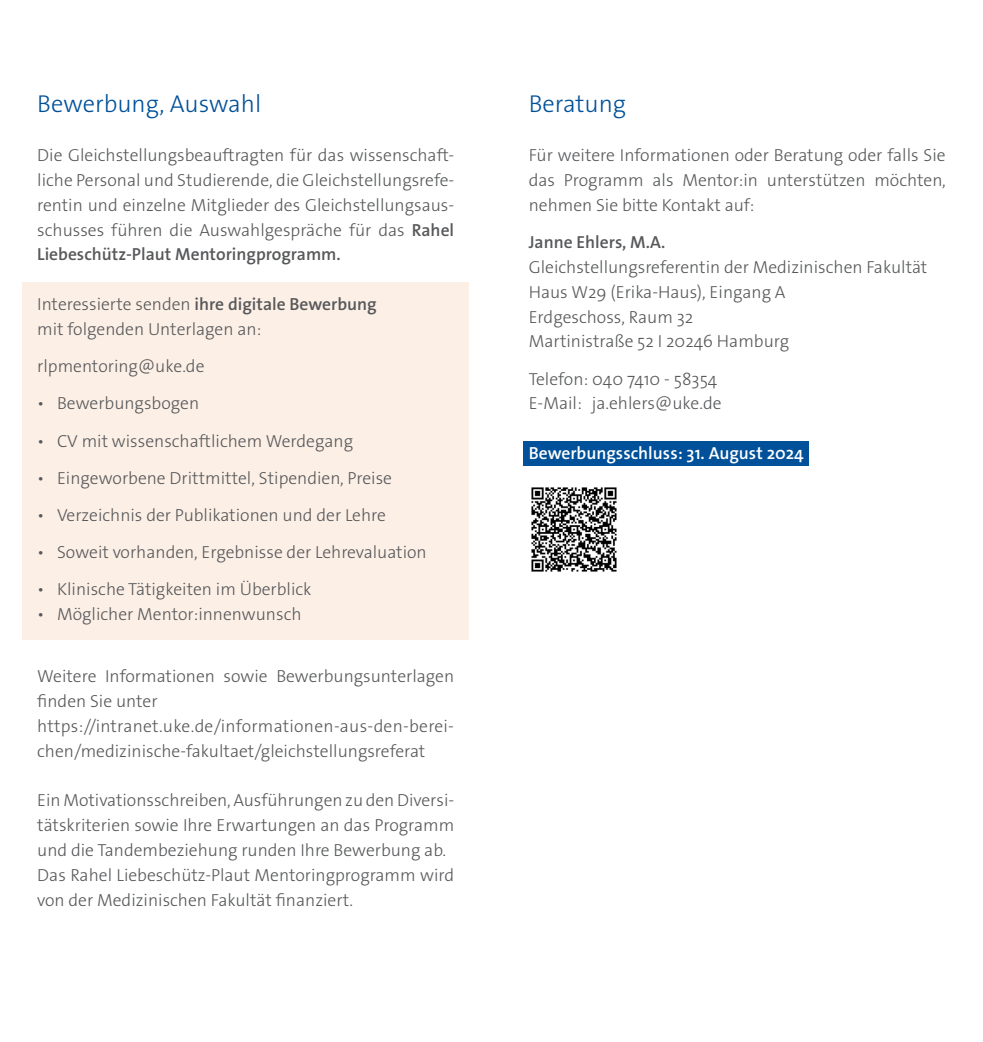
<style>
.page{position:relative;width:983px;height:1042px;background:#fff}
.page>*{position:absolute;margin:0;border:0;box-sizing:border-box;transform-origin:0 0}
.t1{font:300 24.5px "The Sans Os F";color:#01519a}
.t2{font:300 17.5px/24.8px "The Sans Os F";color:#57585a}
.t3{font:600 17.5px "The Sans Os F";color:#fff}
.t4{font:600 17.5px "The Sans Os F";color:#57585a}
.s1{font-weight:600}
</style>
<div class="page">
<div style="left:22px;top:282px;width:447px;height:47px;background:#fcefe6"></div>
<div style="left:22px;top:307px;width:447px;height:47px;background:#fcefe6"></div>
<div style="left:22px;top:344px;width:447px;height:47px;background:#fcefe6"></div>
<div style="left:22px;top:381px;width:447px;height:48px;background:#fcefe6"></div>
<div style="left:22px;top:419px;width:447px;height:47px;background:#fcefe6"></div>
<div style="left:22px;top:456px;width:447px;height:47px;background:#fcefe6"></div>
<div style="left:22px;top:493px;width:447px;height:47px;background:#fcefe6"></div>
<div style="left:22px;top:530px;width:447px;height:48px;background:#fcefe6"></div>
<div style="left:22px;top:567px;width:447px;height:48px;background:#fcefe6"></div>
<div style="left:22px;top:592px;width:447px;height:48px;background:#fcefe6"></div>
<div style="left:523px;top:441px;width:285px;height:25px;background:#01519a"></div>
<img style="left:531px;top:487px;width:86px;height:85px">
<h1 class="t1" style="left:37px;top:88px;width:226px">Bewerbung, Auswahl</h1>
<p class="t2" style="left:37px;top:143px;width:418px;text-align:justify">Die Gleichstellungsbeauftragten für das wissenschaft&shy;liche Personal und Studierende, die Gleichstellungsrefe&shy;rentin und einzelne Mitglieder des Gleichstellungsaus&shy;schusses führen die Auswahlgespräche für das <span class="s1">Rahel Liebeschütz-Plaut Mentoringprogramm.</span></p>
<p class="t2" style="left:37px;top:292px;width:341px">Interessierte senden <span class="s1">ihre digitale Bewerbung </span>mit folgenden Unterlagen an:</p>
<p class="t2" style="left:37px;top:354px;width:169px">rlpmentoring@uke.de</p>
<p class="t2" style="left:37px;top:391px;width:163px">• Bewerbungsbogen</p>
<p class="t2" style="left:37px;top:428px;width:317px">• CV mit wissenschaftlichem Werdegang</p>
<p class="t2" style="left:37px;top:465px;width:356px">• Eingeworbene Drittmittel, Stipendien, Preise</p>
<p class="t2" style="left:37px;top:503px;width:350px">• Verzeichnis der Publikationen und der Lehre</p>
<p class="t2" style="left:37px;top:540px;width:391px">• Soweit vorhanden, Ergebnisse der Lehrevaluation</p>
<p class="t2" style="left:37px;top:577px;width:276px">• Klinische Tätigkeiten im Überblick</p>
<p class="t2" style="left:37px;top:602px;width:266px">• Möglicher Mentor:innenwunsch</p>
<p class="t2" style="left:37px;top:664px;width:418px">Weitere Informationen sowie Bewerbungsunterlagen finden Sie unter https://intranet.uke.de/informationen-aus-den-berei&shy;chen/medizinische-fakultaet/gleichstellungsreferat</p>
<p class="t2" style="left:37px;top:788px;width:418px">Ein Motivationsschreiben, Ausführungen zu den Diversi&shy;tätskriterien sowie Ihre Erwartungen an das Programm und die Tandembeziehung runden Ihre Bewerbung ab.<br>Das Rahel Liebeschütz-Plaut Mentoringprogramm wird von der Medizinischen Fakultät finanziert.</p>
<h1 class="t1" style="left:528px;top:88px;width:99px">Beratung</h1>
<p class="t2" style="left:528px;top:143px;width:418px;text-align:justify">Für weitere Informationen oder Beratung oder falls Sie das Programm als Mentor:in unterstützen möchten, nehmen Sie bitte Kontakt auf:</p>
<p class="t4" style="left:528px;top:231px;width:138px">Janne Ehlers, M.A.</p>
<p class="t2" style="left:528px;top:255px;width:400px">Gleichstellungsreferentin der Medizinischen Fakultät Haus W29 (Erika-Haus), Eingang A<br>Erdgeschoss, Raum 32<br>Martinistraße 52 I 20246 Hamburg</p>
<p class="t2" style="left:528px;top:366px;width:194px">Telefon: 040 7410 - 58354<br>E-Mail: ja.ehlers@uke.de</p>
<p class="t3" style="left:528px;top:442px;width:276px">Bewerbungsschluss: 31. August 2024</p>
</div>
